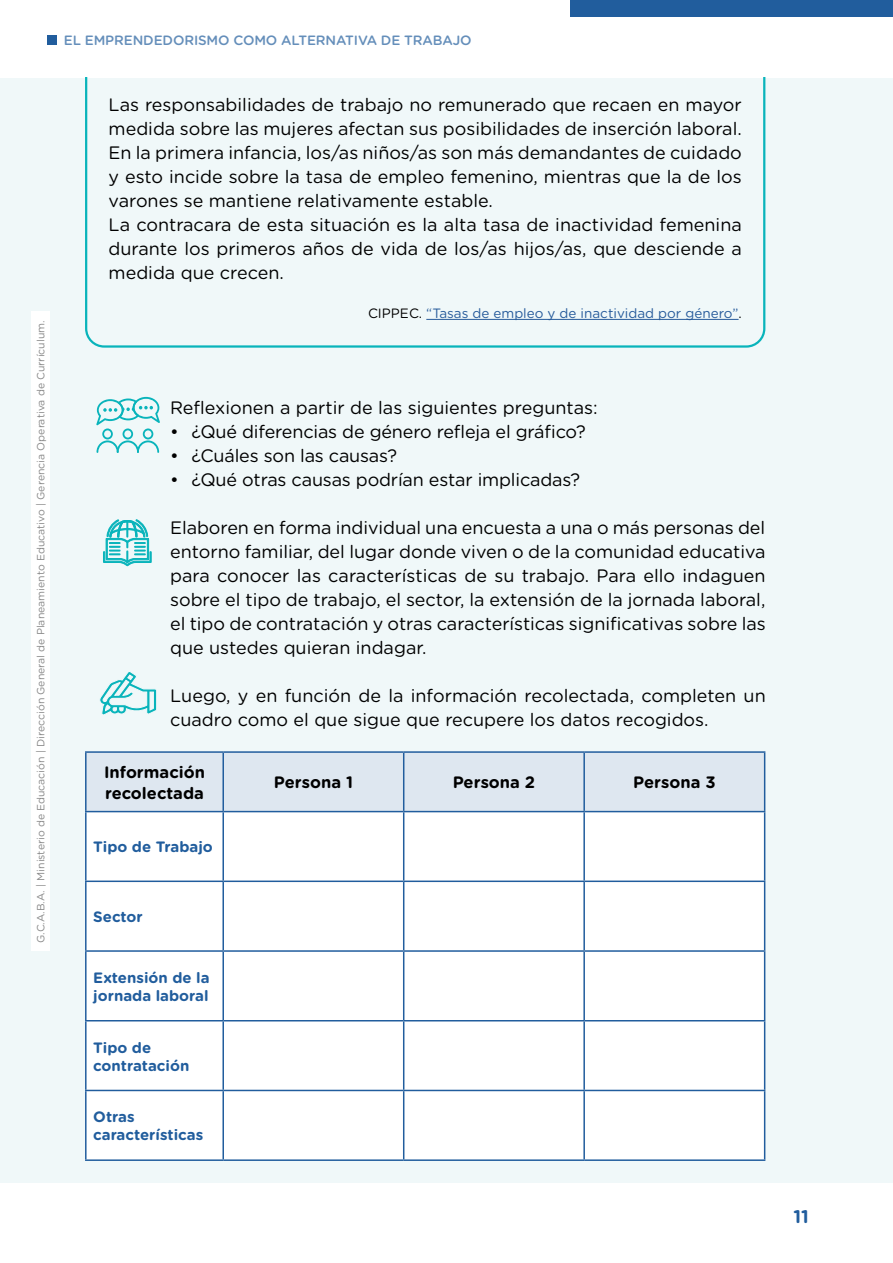
<style>
.page{position:relative;width:893px;height:1263px;background:#fff}
.page>*{position:absolute;margin:0;border:0;box-sizing:border-box;transform-origin:0 0}
.t1{font:700 18.3px "Gotham Rounded";color:#215d9d}
.t2{font:18px/24px "Gotham Rounded";color:#000}
.t3{font:700 16.5px/21px "Gotham Rounded";color:#000}
.t4{font:700 15px/18px "Gotham Rounded";color:#215d9d}
.t5{font:13.5px "Gotham Rounded";color:#275b9b}
.t6{font:500 13.5px "Gotham Rounded";letter-spacing:-.01em;color:#648eba}
.t7{font:10.5px "Gotham Rounded";color:#878787}
.s1{color:#000}
</style>
<div class="page">
<div style="left:47px;top:35px;width:9px;height:10px;background:#215d9d"></div>
<div style="left:570px;top:0;width:323px;height:17px;background:#215d9d"></div>
<div style="left:0;top:78px;width:893px;height:24px;background:#f0f8f9"></div>
<div style="left:0;top:102px;width:893px;height:24px;background:#f0f8f9"></div>
<div style="left:0;top:126px;width:893px;height:24px;background:#f0f8f9"></div>
<div style="left:0;top:150px;width:893px;height:24px;background:#f0f8f9"></div>
<div style="left:0;top:174px;width:893px;height:24px;background:#f0f8f9"></div>
<div style="left:0;top:198px;width:893px;height:24px;background:#f0f8f9"></div>
<div style="left:0;top:222px;width:893px;height:24px;background:#f0f8f9"></div>
<div style="left:0;top:246px;width:893px;height:24px;background:#f0f8f9"></div>
<div style="left:0;top:270px;width:893px;height:24px;background:#f0f8f9"></div>
<div style="left:0;top:294px;width:893px;height:24px;background:#f0f8f9"></div>
<div style="left:0;top:318px;width:893px;height:24px;background:#f0f8f9"></div>
<div style="left:0;top:342px;width:893px;height:24px;background:#f0f8f9"></div>
<div style="left:0;top:366px;width:893px;height:24px;background:#f0f8f9"></div>
<div style="left:0;top:390px;width:893px;height:24px;background:#f0f8f9"></div>
<div style="left:0;top:414px;width:893px;height:24px;background:#f0f8f9"></div>
<div style="left:0;top:438px;width:893px;height:24px;background:#f0f8f9"></div>
<div style="left:0;top:462px;width:893px;height:24px;background:#f0f8f9"></div>
<div style="left:0;top:486px;width:893px;height:24px;background:#f0f8f9"></div>
<div style="left:0;top:510px;width:893px;height:144px;background:#f0f8f9"></div>
<div style="left:0;top:654px;width:893px;height:24px;background:#f0f8f9"></div>
<div style="left:0;top:678px;width:893px;height:48px;background:#f0f8f9"></div>
<div style="left:0;top:726px;width:893px;height:24px;background:#f0f8f9"></div>
<div style="left:0;top:750px;width:893px;height:24px;background:#f0f8f9"></div>
<div style="left:0;top:774px;width:893px;height:24px;background:#f0f8f9"></div>
<div style="left:0;top:798px;width:893px;height:24px;background:#f0f8f9"></div>
<div style="left:0;top:822px;width:893px;height:24px;background:#f0f8f9"></div>
<div style="left:0;top:846px;width:893px;height:24px;background:#f0f8f9"></div>
<div style="left:0;top:870px;width:893px;height:24px;background:#f0f8f9"></div>
<div style="left:0;top:894px;width:893px;height:24px;background:#f0f8f9"></div>
<div style="left:0;top:918px;width:893px;height:24px;background:#f0f8f9"></div>
<div style="left:0;top:942px;width:893px;height:24px;background:#f0f8f9"></div>
<div style="left:0;top:966px;width:893px;height:24px;background:#f0f8f9"></div>
<div style="left:0;top:990px;width:893px;height:24px;background:#f0f8f9"></div>
<div style="left:0;top:1014px;width:893px;height:24px;background:#f0f8f9"></div>
<div style="left:0;top:1038px;width:893px;height:24px;background:#f0f8f9"></div>
<div style="left:0;top:1062px;width:893px;height:24px;background:#f0f8f9"></div>
<div style="left:0;top:1086px;width:893px;height:24px;background:#f0f8f9"></div>
<div style="left:0;top:1110px;width:893px;height:24px;background:#f0f8f9"></div>
<div style="left:0;top:1134px;width:893px;height:24px;background:#f0f8f9"></div>
<div style="left:0;top:1158px;width:893px;height:24px;background:#f0f8f9"></div>
<div style="left:87px;top:753px;width:677px;height:58px;background:#dee7f0"></div>
<div style="left:87px;top:812px;width:677px;height:347px;background:#fff"></div>
<hr style="left:85px;top:812px;width:2px;height:68px;background:#215d9d">
<hr style="left:85px;top:882px;width:2px;height:68px;background:#215d9d">
<hr style="left:85px;top:952px;width:2px;height:68px;background:#215d9d">
<hr style="left:85px;top:1021px;width:2px;height:69px;background:#215d9d">
<hr style="left:85px;top:1091px;width:2px;height:68px;background:#215d9d">
<hr style="left:222px;top:812px;width:2px;height:68px;background:#215d9d">
<hr style="left:222px;top:882px;width:2px;height:68px;background:#215d9d">
<hr style="left:222px;top:952px;width:2px;height:68px;background:#215d9d">
<hr style="left:222px;top:1021px;width:2px;height:69px;background:#215d9d">
<hr style="left:222px;top:1091px;width:2px;height:68px;background:#215d9d">
<hr style="left:403px;top:812px;width:1px;height:68px;background:#215d9d">
<hr style="left:583px;top:812px;width:2px;height:68px;background:#215d9d">
<hr style="left:764px;top:812px;width:1px;height:68px;background:#215d9d">
<hr style="left:403px;top:882px;width:1px;height:68px;background:#215d9d">
<hr style="left:583px;top:882px;width:2px;height:68px;background:#215d9d">
<hr style="left:764px;top:882px;width:1px;height:68px;background:#215d9d">
<hr style="left:403px;top:952px;width:1px;height:68px;background:#215d9d">
<hr style="left:583px;top:952px;width:2px;height:68px;background:#215d9d">
<hr style="left:764px;top:952px;width:1px;height:68px;background:#215d9d">
<hr style="left:403px;top:1021px;width:1px;height:69px;background:#215d9d">
<hr style="left:583px;top:1021px;width:2px;height:69px;background:#215d9d">
<hr style="left:764px;top:1021px;width:1px;height:69px;background:#215d9d">
<hr style="left:403px;top:1091px;width:1px;height:68px;background:#215d9d">
<hr style="left:583px;top:1091px;width:2px;height:68px;background:#215d9d">
<hr style="left:764px;top:1091px;width:1px;height:68px;background:#215d9d">
<hr style="left:85px;top:880px;width:138px;height:2px;background:#215d9d">
<hr style="left:85px;top:950px;width:138px;height:2px;background:#215d9d">
<hr style="left:85px;top:1020px;width:138px;height:1px;background:#215d9d">
<hr style="left:85px;top:1090px;width:138px;height:1px;background:#215d9d">
<hr style="left:85px;top:1159px;width:138px;height:2px;background:#215d9d">
<hr style="left:223px;top:880px;width:181px;height:2px;background:#215d9d">
<hr style="left:223px;top:950px;width:181px;height:2px;background:#215d9d">
<hr style="left:223px;top:1020px;width:181px;height:1px;background:#215d9d">
<hr style="left:223px;top:1090px;width:181px;height:1px;background:#215d9d">
<hr style="left:223px;top:1159px;width:181px;height:2px;background:#215d9d">
<hr style="left:404px;top:880px;width:180px;height:2px;background:#215d9d">
<hr style="left:584px;top:880px;width:181px;height:2px;background:#215d9d">
<hr style="left:404px;top:950px;width:180px;height:2px;background:#215d9d">
<hr style="left:584px;top:950px;width:181px;height:2px;background:#215d9d">
<hr style="left:404px;top:1020px;width:180px;height:1px;background:#215d9d">
<hr style="left:584px;top:1020px;width:181px;height:1px;background:#215d9d">
<hr style="left:404px;top:1090px;width:180px;height:1px;background:#215d9d">
<hr style="left:584px;top:1090px;width:181px;height:1px;background:#215d9d">
<hr style="left:404px;top:1159px;width:180px;height:2px;background:#215d9d">
<hr style="left:584px;top:1159px;width:181px;height:2px;background:#215d9d">
<hr style="left:85px;top:751px;width:138px;height:2px;background:#215d9d">
<hr style="left:223px;top:751px;width:181px;height:2px;background:#215d9d">
<hr style="left:404px;top:751px;width:180px;height:2px;background:#215d9d">
<hr style="left:584px;top:751px;width:181px;height:2px;background:#215d9d">
<hr style="left:85px;top:753px;width:2px;height:58px;background:#215d9d">
<hr style="left:222px;top:753px;width:2px;height:58px;background:#215d9d">
<hr style="left:403px;top:753px;width:1px;height:58px;background:#215d9d">
<hr style="left:583px;top:753px;width:2px;height:58px;background:#215d9d">
<hr style="left:764px;top:753px;width:1px;height:58px;background:#215d9d">
<hr style="left:85px;top:811px;width:138px;height:1px;background:#215d9d">
<hr style="left:223px;top:811px;width:181px;height:1px;background:#215d9d">
<hr style="left:404px;top:811px;width:180px;height:1px;background:#215d9d">
<hr style="left:584px;top:811px;width:181px;height:1px;background:#215d9d">
<svg style="left:96px;top:397px;width:64px;height:56px"></svg>
<svg style="left:103px;top:519px;width:49px;height:48px"></svg>
<svg style="left:85px;top:77px;width:681px;height:271px"></svg>
<svg style="left:99px;top:672px;width:58px;height:43px"></svg>
<div style="left:31px;top:312px;width:18px;height:639px;background:#fff"></div>
<p class="t6" style="left:64px;top:31px;width:409px">EL EMPRENDEDORISMO COMO ALTERNATIVA DE TRABAJO</p>
<p class="t7" style="left:34px;top:943px;width:624px;rotate:-90deg">G.C.A.B.A. | Ministerio de Educación | Dirección General de Planeamiento Educativo | Gerencia Operativa de Currículum.</p>
<p class="t2" style="left:109px;top:92px;width:635px">Las responsabilidades de trabajo no remunerado que recaen en mayor medida sobre las mujeres afectan sus posibilidades de inserción laboral.<br>En la primera infancia, los/as niños/as son más demandantes de cuidado y esto incide sobre la tasa de empleo femenino, mientras que la de los varones se mantiene relativamente estable.<br>La contracara de esta situación es la alta tasa de inactividad femenina durante los primeros años de vida de los/as hijos/as, que desciende a medida que crecen.</p>
<p class="t5" style="left:368px;top:304px;width:375px"><span class="s1">CIPPEC.</span> “Tasas de empleo y de inactividad por género”<span class="s1">.</span></p>
<p class="t2" style="left:170px;top:395px;width:429px">Reflexionen a partir de las siguientes preguntas:</p>
<p class="t2" style="left:170px;top:419px;width:417px">• ¿Qué diferencias de género refleja el gráfico?</p>
<p class="t2" style="left:170px;top:443px;width:228px">• ¿Cuáles son las causas?</p>
<p class="t2" style="left:170px;top:467px;width:412px">• ¿Qué otras causas podrían estar implicadas?</p>
<p class="t2" style="left:170px;top:515px;width:597px;text-align:justify">Elaboren en forma individual una encuesta a una o más personas del entorno familiar, del lugar donde viven o de la comunidad educativa para conocer las características de su trabajo. Para ello indaguen sobre el tipo de trabajo, el sector, la extensión de la jornada laboral, el tipo de contratación y otras características significativas sobre las que ustedes quieran indagar.</p>
<p class="t2" style="left:170px;top:683px;width:597px">Luego, y en función de la información recolectada, completen un cuadro como el que sigue que recupere los datos recogidos.</p>
<p class="t3" style="left:104px;top:761px;width:102px">Información recolectada</p>
<p class="t3" style="left:274px;top:771px;width:81px">Persona 1</p>
<p class="t3" style="left:453px;top:771px;width:84px">Persona 2</p>
<p class="t3" style="left:633px;top:771px;width:84px">Persona 3</p>
<p class="t4" style="left:93px;top:837px;width:121px">Tipo de Trabajo</p>
<p class="t4" style="left:93px;top:907px;width:51px">Sector</p>
<p class="t4" style="left:93px;top:968px;width:118px">Extensión de la jornada laboral</p>
<p class="t4" style="left:93px;top:1038px;width:98px">Tipo de contratación</p>
<p class="t4" style="left:93px;top:1107px;width:111px">Otras características</p>
<p class="t1" style="left:793px;top:1203px;width:17px">11</p>
</div>
